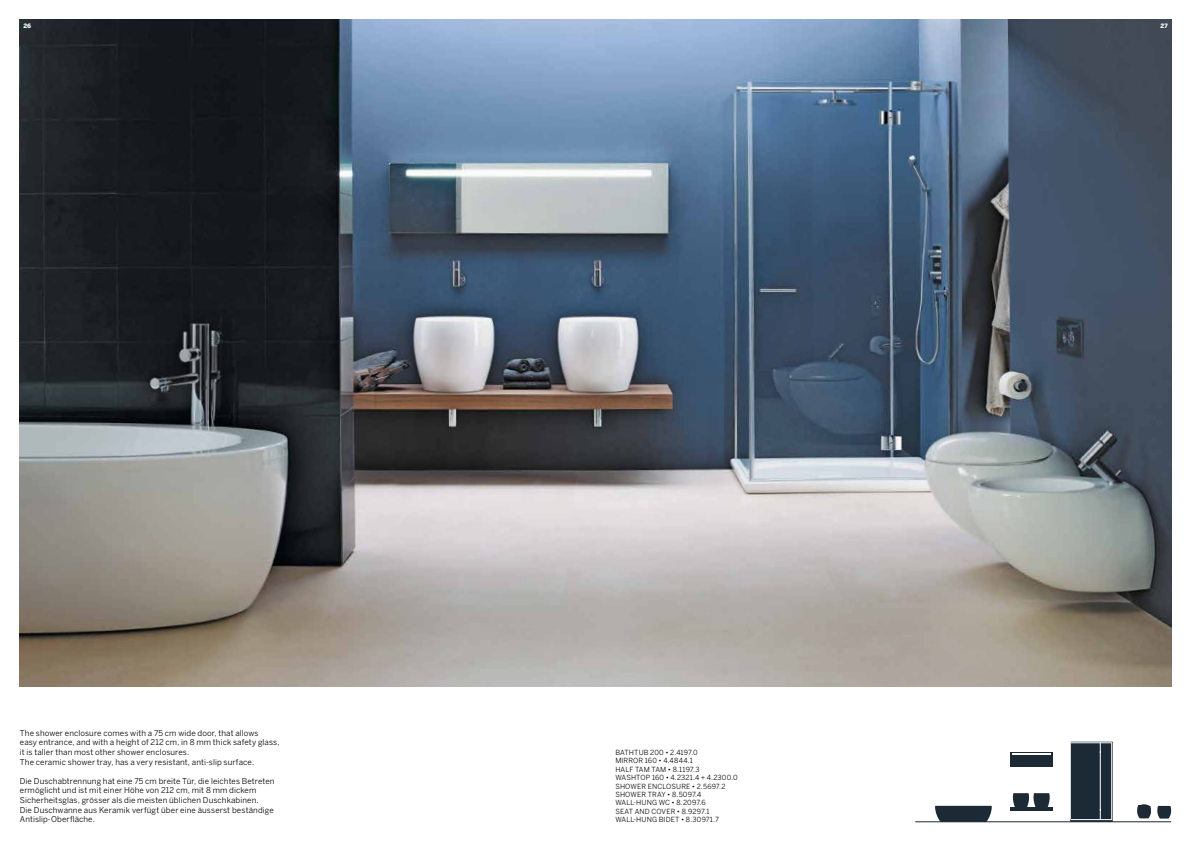
<style>
.page{position:relative;width:1191px;height:842px;background:#fff}
.page>*{position:absolute;margin:0;border:0;box-sizing:border-box;transform-origin:0 0}
.t1{font:8px/9.6px "Benton Sans";letter-spacing:.015em;color:#000}
.t2{font:7px/8.4px "Benton Sans";letter-spacing:.02em;color:#000}
.t3{font:900 6px "Benton Sans";color:#fff}
</style>
<div class="page">
<img style="left:20px;top:20px;width:1151px;height:666px">
<svg style="left:1137px;top:804px;width:14px;height:15px"></svg>
<svg style="left:1157px;top:806px;width:14px;height:12px"></svg>
<svg style="left:1069px;top:742px;width:43px;height:80px;background:#2d3a44"></svg>
<hr style="left:1111px;top:743px;width:1px;height:76px;background:#fff">
<hr style="left:1070px;top:743px;width:41px;height:1px;background:#fff">
<hr style="left:1070px;top:819px;width:41px;height:1px;background:#fff">
<hr style="left:915px;top:822px;width:256px;height:1px;background:#1c2a35">
<div style="left:1010px;top:752px;width:42px;height:15px;background:#1c2a35"></div>
<hr style="left:1011px;top:754px;width:39px;height:1px;background:#fff">
<svg style="left:1013px;top:793px;width:36px;height:14px"></svg>
<hr style="left:1010px;top:808px;width:42px;height:3px;background:#1c2a35">
<svg style="left:935px;top:806px;width:56px;height:16px"></svg>
<p class="t3" style="left:23px;top:22px;width:9px">26</p>
<p class="t3" style="left:1160px;top:22px;width:9px">27</p>
<p class="t1" style="left:20px;top:728px;width:261px">The shower enclosure comes with a 75 cm wide door, that allows<br>easy entrance, and with a height of 212 cm, in 8 mm thick safety glass, it is taller than most other shower enclosures.<br>The ceramic shower tray, has a very resistant, anti-slip surface.</p>
<p class="t1" style="left:20px;top:776px;width:256px">Die Duschabtrennung hat eine 75 cm breite Tür, die leichtes Betreten ermöglicht und ist mit einer Höhe von 212 cm, mit 8 mm dickem Sicherheitsglas, grösser als die meisten üblichen Duschkabinen.<br>Die Duschwanne aus Keramik verfügt über eine äusserst beständige Antislip-Oberfläche.</p>
<p class="t2" style="left:615px;top:748px;width:124px">BATHTUB 200 • 2.4197.0<br>MIRROR 160 • 4.4844.1<br>HALF TAM TAM • 8.1197.3<br>WASHTOP 160 • 4.2321.4 + 4.2300.0<br>SHOWER ENCLOSURE • 2.5697.2<br>SHOWER TRAY • 8.5097.4<br>WALL-HUNG WC • 8.2097.6<br>SEAT AND COVER • 8.9297.1<br>WALL-HUNG BIDET • 8.30971.7</p>
</div>
